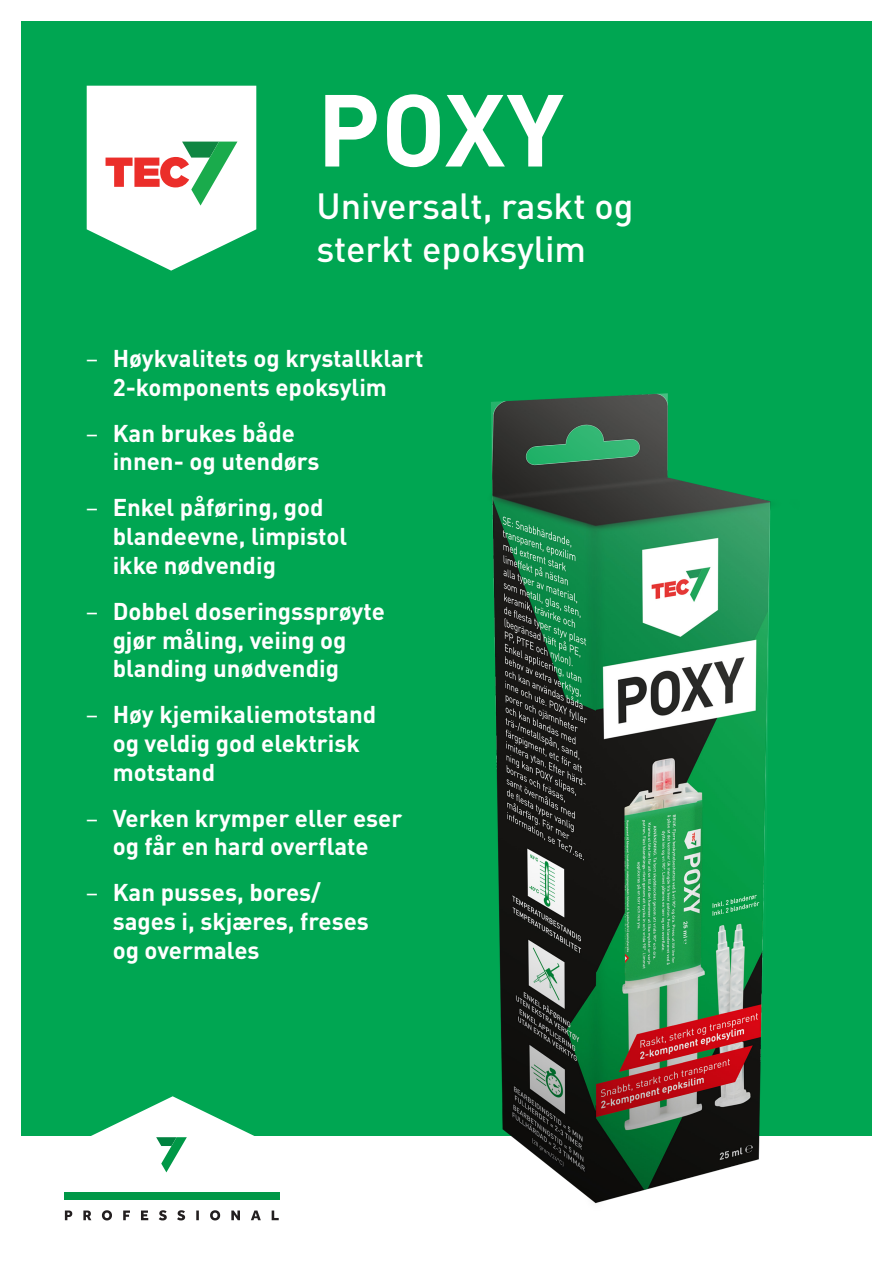
<style>
.page{position:relative;width:893px;height:1263px;background:#fff}
.page>*{position:absolute;margin:0;border:0;box-sizing:border-box;transform-origin:0 0}
.Produkttittel{font:700 100.5px "DIN Pro";color:#fff}
.Produktbeskrivelse{font:500 36px/43.2px "DIN Pro";color:#fff}
.t1{font:700 24px/28.8px "DIN Pro";color:#fff}
.s1{font-weight:400}
</style>
<div class="page">
<div style="left:21px;top:21px;width:851px;height:1114px;background:#00a652"></div>
<svg style="left:87px;top:86px;width:169px;height:185px;background:#d6e5d8"></svg>
<div style="left:64px;top:1193px;width:215px;height:7px;background:#009847"></div>
<svg style="left:88px;top:1096px;width:169px;height:77px"></svg>
<svg style="left:65px;top:1210px;width:214px;height:10px"></svg>
<img style="left:380px;top:393px;width:492px;height:811px">
<p class="Produkttittel" style="left:317px;top:46px;width:248px">POXY</p>
<p class="Produktbeskrivelse" style="left:316px;top:180px;width:318px">Universalt, raskt og sterkt epoksylim</p>
<p class="t1" style="left:86px;top:341px;width:339px;text-align:center"><span class="s1">–</span> Høykvalitets og krystallklart<br>2-komponents epoksylim</p>
<p class="t1" style="left:113px;top:416px;width:208px;text-indent:-27px"><span class="s1">–</span> Kan brukes både innen- og utendørs</p>
<p class="t1" style="left:113px;top:490px;width:236px;text-indent:-27px"><span class="s1">–</span> Enkel påføring, god blandeevne, limpistol ikke nødvendig</p>
<p class="t1" style="left:113px;top:594px;width:274px;text-indent:-27px"><span class="s1">–</span> Dobbel doseringssprøyte gjør måling, veiing og blanding unødvendig</p>
<p class="t1" style="left:113px;top:697px;width:265px;text-indent:-27px"><span class="s1">–</span> Høy kjemikaliemotstand og veldig god elektrisk motstand</p>
<p class="t1" style="left:86px;top:801px;width:318px;text-align:center"><span class="s1">–</span> Verken krymper eller eser og får en hard overflate</p>
<p class="t1" style="left:113px;top:875px;width:258px;text-indent:-27px"><span class="s1">–</span> Kan pusses, bores/ sages i, skjæres, freses og overmales</p>
</div>
